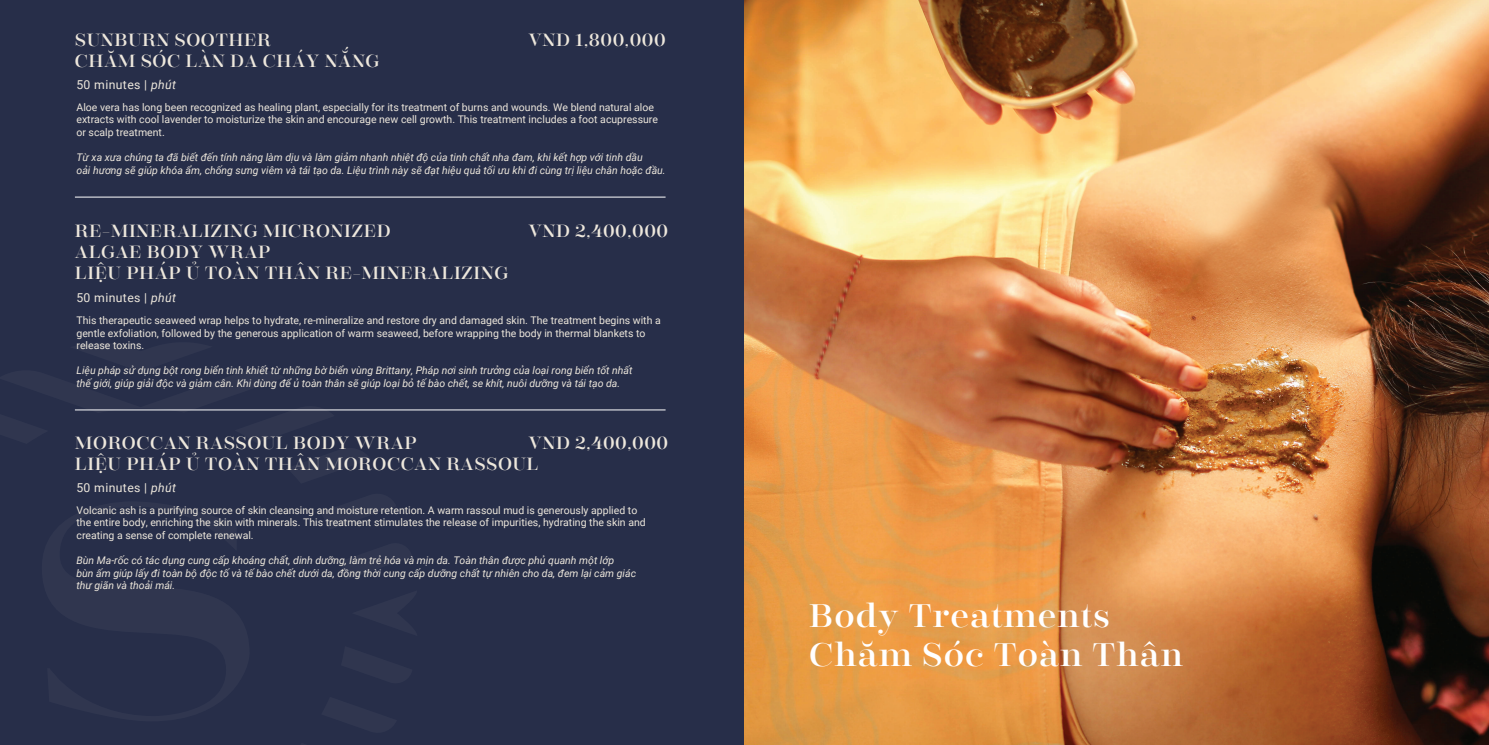
<style>
.page{position:relative;width:1489px;height:745px;background:#fff}
.page>*{position:absolute;margin:0;border:0;box-sizing:border-box;transform-origin:0 0}
.t1{font:32.38px/38.8px "Encorpada Classic";letter-spacing:.03em;color:#fff}
.t2{font:17.5px/21px "Encorpada Classic";letter-spacing:.03em;color:#ede7dc}
.t3{font:12.25px "Roboto";letter-spacing:.03em;color:#ede7dc}
.t4{font:10.5px/12.6px "Roboto";color:#ede7dc}
.t5{font:italic 10.5px/12.6px "Roboto";color:#ede7dc}
.s1{font-style:italic}
</style>
<div class="page">
<div style="left:0;top:0;width:1488px;height:744px;background:#272e49"></div>
<img style="left:744px;top:0;width:744px;height:744px">
<hr style="left:75px;top:197px;width:590px;height:1px;background:#fff">
<hr style="left:75px;top:409px;width:590px;height:1px;background:#fff">
<h2 class="t2" style="left:528px;top:28px;width:139px">VND 1,800,000</h2>
<h2 class="t2" style="left:75px;top:28px;width:306px">SUNBURN SOOTHER<br>CHĂM SÓC LÀN DA CHÁY NẮNG</h2>
<p class="t4" style="left:76px;top:100px;width:583px">Aloe vera has long been recognized as healing plant, especially for its treatment of burns and wounds. We blend natural aloe extracts with cool lavender to moisturize the skin and encourage new cell growth. This treatment includes a foot acupressure or scalp treatment.</p>
<p class="t5" style="left:76px;top:151px;width:590px">Từ xa xưa chúng ta đã biết đến tính năng làm dịu và làm giảm nhanh nhiệt độ của tinh chất nha đam, khi kết hợp với tinh dầu<br>oải hương sẽ giúp khóa ẩm, chống sưng viêm và tái tạo da. Liệu trình này sẽ đạt hiệu quả tối ưu khi đi cùng trị liệu chân hoặc đầu.</p>
<p class="t3" style="left:76px;top:76px;width:101px">50 minutes | <span class="s1">phút</span></p>
<h2 class="t2" style="left:75px;top:218px;width:434px">RE-MINERALIZING MICRONIZED<br>ALGAE BODY WRAP<br>LIỆU PHÁP Ủ TOÀN THÂN RE-MINERALIZING</h2>
<p class="t4" style="left:76px;top:313px;width:585px">This therapeutic seaweed wrap helps to hydrate, re-mineralize and restore dry and damaged skin. The treatment begins with a gentle exfoliation, followed by the generous application of warm seaweed, before wrapping the body in thermal blankets to release toxins.</p>
<p class="t5" style="left:76px;top:364px;width:557px">Liệu pháp sử dụng bột rong biển tinh khiết từ những bờ biển vùng Brittany, Pháp nơi sinh trưởng của loại rong biển tốt nhất thế giới, giúp giải độc và giảm cân. Khi dùng để ủ toàn thân sẽ giúp loại bỏ tế bào chết, se khít, nuôi dưỡng và tái tạo da.</p>
<h2 class="t2" style="left:528px;top:218px;width:141px">VND 2,400,000</h2>
<p class="t3" style="left:76px;top:289px;width:101px">50 minutes | <span class="s1">phút</span></p>
<h2 class="t2" style="left:528px;top:430px;width:141px">VND 2,400,000</h2>
<h2 class="t2" style="left:75px;top:430px;width:465px">MOROCCAN RASSOUL BODY WRAP<br>LIỆU PHÁP Ủ TOÀN THÂN MOROCCAN RASSOUL</h2>
<p class="t4" style="left:76px;top:503px;width:570px">Volcanic ash is a purifying source of skin cleansing and moisture retention. A warm rassoul mud is generously applied to the entire body, enriching the skin with minerals. This treatment stimulates the release of impurities, hydrating the skin and creating a sense of complete renewal.</p>
<p class="t5" style="left:76px;top:553px;width:561px">Bùn Ma-rốc có tác dụng cung cấp khoáng chất, dinh dưỡng, làm trẻ hóa và mịn da. Toàn thân được phủ quanh một lớp<br>bùn ấm giúp lấy đi toàn bộ độc tố và tế bào chết dưới da, đồng thời cung cấp dưỡng chất tự nhiên cho da, đem lại cảm giác thư giãn và thoải mái.</p>
<p class="t3" style="left:76px;top:479px;width:101px">50 minutes | <span class="s1">phút</span></p>
<h1 class="t1" style="left:809px;top:592px;width:375px">Body Treatments<br>Chăm Sóc Toàn Thân</h1>
</div>
